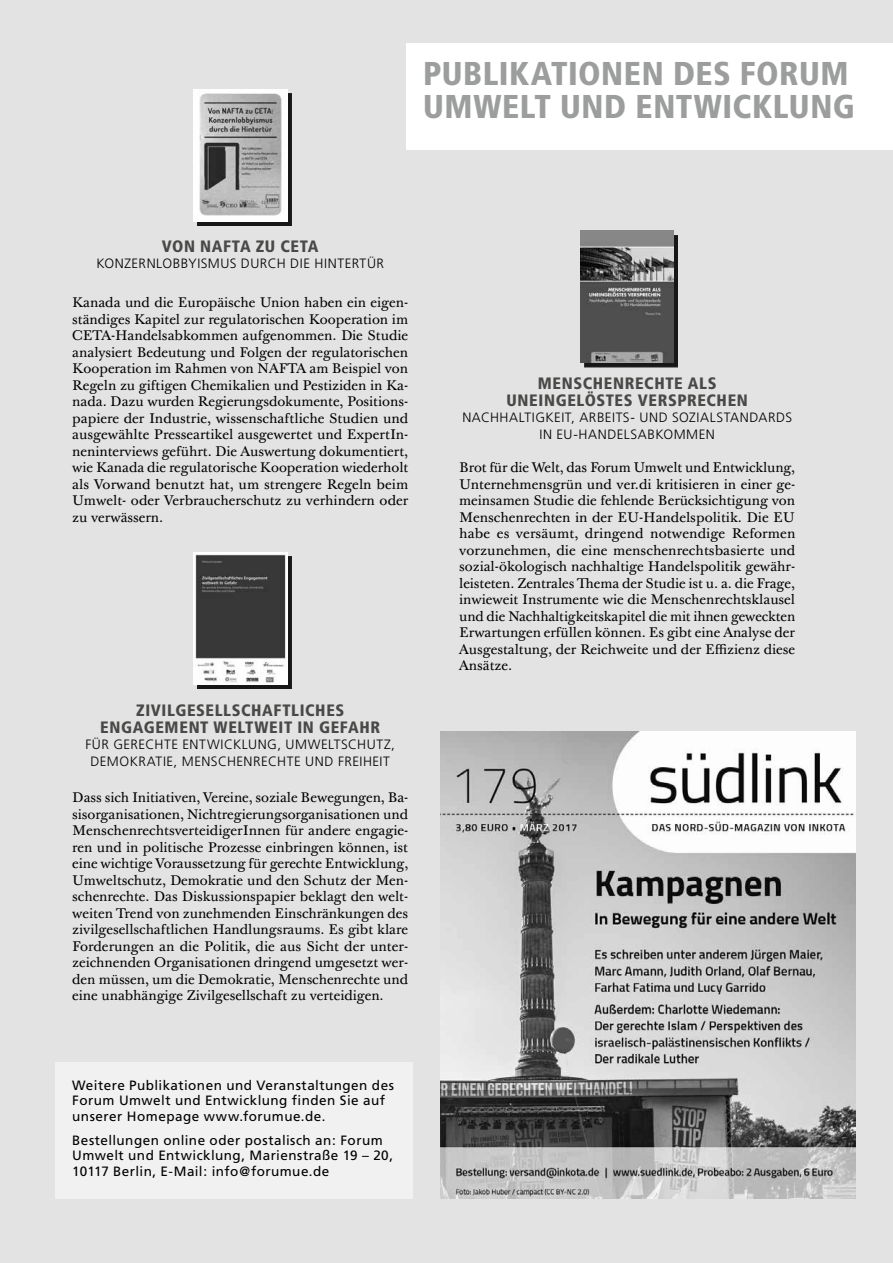
<style>
.page{position:relative;width:893px;height:1263px;background:#e3e3e3}
.page>*{position:absolute;margin:0;border:0;box-sizing:border-box;transform-origin:0 0}
.t1{font:900 condensed 33px/33px "Frutiger";letter-spacing:.015em;color:#9c9d9d}
.t2{font:900 condensed 16.5px/16.5px "Frutiger";letter-spacing:.04em;color:#494948;text-align:center}
.t3{font:13.65px/16.5px "Baskerville 10 Pro";letter-spacing:-.005em;color:#000;text-align:justify}
.t4{font:13.5px/15.5px "Frutiger";letter-spacing:.035em;color:#000}
.t5{font:300 13.5px/16.5px "Frutiger";letter-spacing:.04em;color:#000;text-align:center}
</style>
<div class="page">
<div style="left:55px;top:1063px;width:357px;height:136px;background:#f1f1f1"></div>
<div style="left:406px;top:43px;width:487px;height:106px;background:#fff"></div>
<div style="left:197px;top:93px;width:95px;height:133px;background:#000;opacity:.9"></div>
<img style="left:193px;top:89px;width:94px;height:133px">
<div style="left:197px;top:556px;width:95px;height:133px;background:#000;opacity:.9"></div>
<img style="left:193px;top:552px;width:94px;height:133px">
<div style="left:585px;top:235px;width:93px;height:132px;background:#171717"></div>
<img style="left:580px;top:231px;width:94px;height:132px">
<img style="left:440px;top:732px;width:415px;height:467px">
<h1 class="t1" style="left:423px;top:57px;width:433px">PUBLIKATIONEN DES FORUM<br>UMWELT UND ENTWICKLUNG</h1>
<p class="t2" style="left:162px;top:238px;width:158px">VON NAFTA ZU CETA</p>
<p class="t5" style="left:96px;top:255px;width:289px">KONZERNLOBBYISMUS DURCH DIE HINTERTÜR</p>
<p class="t3" style="left:72px;top:295px;width:338px">Kanada und die Europäische Union haben ein eigen&shy;ständiges Kapitel zur regulatorischen Kooperation im CETA-Handelsabkommen aufgenommen. Die Studie analysiert Bedeutung und Folgen der regulatorischen Kooperation im Rahmen von NAFTA am Beispiel von Regeln zu giftigen Chemikalien und Pestiziden in Ka&shy;nada. Dazu wurden Regierungsdokumente, Positions&shy;papiere der Industrie, wissenschaftliche Studien und ausgewählte Presseartikel ausgewertet und ExpertIn&shy;neninterviews geführt. Die Auswertung dokumentiert, wie Kanada die regulatorische Kooperation wiederholt als Vorwand benutzt hat, um strengere Regeln beim Umwelt- oder Verbraucherschutz zu verhindern oder zu verwässern.</p>
<p class="t2" style="left:100px;top:702px;width:281px">ZIVILGESELLSCHAFTLICHES<br>ENGAGEMENT WELTWEIT IN GEFAHR</p>
<p class="t5" style="left:85px;top:736px;width:311px">FÜR GERECHTE ENTWICKLUNG, UMWELTSCHUTZ,<br>DEMOKRATIE, MENSCHENRECHTE UND FREIHEIT</p>
<p class="t3" style="left:72px;top:790px;width:337px">Dass sich Initiativen, Vereine, soziale Bewegungen, Ba&shy;sisorganisationen, Nichtregierungsorganisationen und MenschenrechtsverteidigerInnen für andere engagie&shy;ren und in politische Prozesse einbringen können, ist eine wichtige Voraussetzung für gerechte Entwicklung, Umweltschutz, Demokratie und den Schutz der Men&shy;schenrechte. Das Diskussionspapier beklagt den welt&shy;weiten Trend von zunehmenden Einschränkungen des zivilgesellschaftlichen Handlungsraums. Es gibt klare Forderungen an die Politik, die aus Sicht der unter&shy;zeichnenden Organisationen dringend umgesetzt wer&shy;den müssen, um die Demokratie, Menschenrechte und eine unabhängige Zivilgesellschaft zu verteidigen.</p>
<p class="t4" style="left:72px;top:1077px;width:323px">Weitere Publikationen und Veranstaltungen des<br>Forum Umwelt und Entwicklung finden Sie auf unserer Homepage www.forumue.de.</p>
<p class="t4" style="left:72px;top:1132px;width:322px">Bestellungen online oder postalisch an: Forum<br>Umwelt und Entwicklung, Marienstraße 19 – 20,<br>10117 Berlin, E-Mail: info@forumue.de</p>
<p class="t2" style="left:506px;top:375px;width:243px">MENSCHENRECHTE ALS<br>UNEINGELÖSTES VERSPRECHEN</p>
<p class="t5" style="left:462px;top:410px;width:331px">NACHHALTIGKEIT, ARBEITS- UND SOZIALSTANDARDS<br>IN EU-HANDELSABKOMMEN</p>
<p class="t3" style="left:459px;top:460px;width:338px">Brot für die Welt, das Forum Umwelt und Entwicklung, Unternehmensgrün und ver.di kritisieren in einer ge&shy;meinsamen Studie die fehlende Berücksichtigung von Menschenrechten in der EU-Handelspolitik. Die EU habe es versäumt, dringend notwendige Reformen vorzunehmen, die eine menschenrechtsbasierte und sozial-ökologisch nachhaltige Handelspolitik gewähr&shy;leisteten. Zentrales Thema der Studie ist u. a. die Frage, inwieweit Instrumente wie die Menschenrechtsklausel und die Nachhaltigkeitskapitel die mit ihnen geweckten Erwartungen erfüllen können. Es gibt eine Analyse der Ausgestaltung, der Reichweite und der Effizienz diese Ansätze.</p>
</div>
